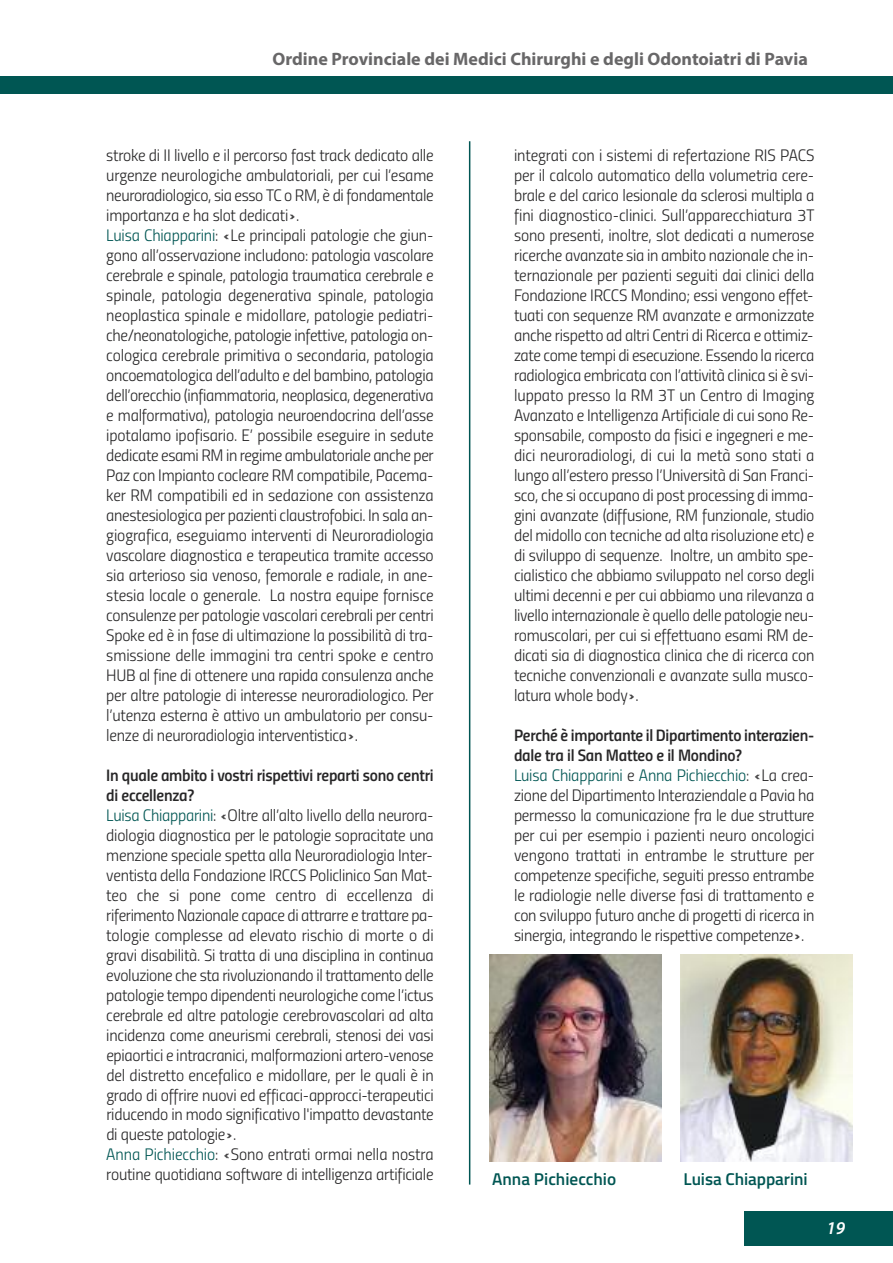
<style>
.page{position:relative;width:893px;height:1263px;background:#fff}
.page>*{position:absolute;margin:0;border:0;box-sizing:border-box;transform-origin:0 0}
.t1{font:700 18px "Myriad Pro";color:#686768}
.t2{font:italic 600 18px "Myriad Pro";color:#fff}
.t3{font:600 17.1px "Titillium";letter-spacing:-.005em;color:#005653}
.t4{font:16.65px/20px "Titillium Light Upright";letter-spacing:-.015em;color:#272627}
.t5{font:16.65px/20px "Titillium Semibold Upright";letter-spacing:-.015em;color:#272627}
.s1{color:#005653}
</style>
<div class="page">
<div style="left:744px;top:1212px;width:149px;height:34px;background:#005653"></div>
<div style="left:0;top:77px;width:893px;height:17px;background:#005653"></div>
<hr style="left:469px;top:141px;width:1px;height:1043px;background:#005653">
<img style="left:489px;top:955px;width:172px;height:207px">
<img style="left:681px;top:955px;width:171px;height:207px">
<p class="t1" style="left:272px;top:52px;width:537px">Ordine Provinciale dei Medici Chirurghi e degli Odontoiatri di Pavia</p>
<p class="t4" style="left:106px;top:147px;width:329px">stroke di II livello e il percorso fast track dedicato alle urgenze neurologiche ambulatoriali, per cui l’esame neuroradiologico, sia esso TC o RM, è di fondamentale importanza e ha slot dedicati».<br><span class="s1">Luisa Chiapparini</span>: «Le principali patologie che giun&shy;gono all’osservazione includono: patologia vascolare cerebrale e spinale, patologia traumatica cerebrale e spinale, patologia degenerativa spinale, patologia neoplastica spinale e midollare, patologie pediatri&shy;che/neonatologiche, patologie infettive, patologia on&shy;cologica cerebrale primitiva o secondaria, patologia oncoematologica dell’adulto e del bambino, patologia dell’orecchio (infiammatoria, neoplasica, degenerativa e malformativa), patologia neuroendocrina dell’asse ipotalamo ipofisario. E’ possibile eseguire in sedute dedicate esami RM in regime ambulatoriale anche per Paz con Impianto cocleare RM compatibile, Pacema&shy;ker RM compatibili ed in sedazione con assistenza anestesiologica per pazienti claustrofobici. In sala an&shy;giografica, eseguiamo interventi di Neuroradiologia vascolare diagnostica e terapeutica tramite accesso sia arterioso sia venoso, femorale e radiale, in ane&shy;stesia locale o generale. La nostra equipe fornisce consulenze per patologie vascolari cerebrali per centri Spoke ed è in fase di ultimazione la possibilità di tra&shy;smissione delle immagini tra centri spoke e centro HUB al fine di ottenere una rapida consulenza anche per altre patologie di interesse neuroradiologico. Per l’utenza esterna è attivo un ambulatorio per consu&shy;lenze di neuroradiologia interventistica».</p>
<p class="t5" style="left:106px;top:767px;width:329px">In quale ambito i vostri rispettivi reparti sono centri di eccellenza?</p>
<p class="t4" style="left:106px;top:807px;width:329px"><span class="s1">Luisa Chiapparini</span>: «Oltre all’alto livello della neurora&shy;diologia diagnostica per le patologie sopracitate una menzione speciale spetta alla Neuroradiologia Inter&shy;ventista della Fondazione IRCCS Policlinico San Mat&shy;teo che si pone come centro di eccellenza di riferimento Nazionale capace di attrarre e trattare pa&shy;tologie complesse ad elevato rischio di morte o di gravi disabilità. Si tratta di una disciplina in continua evoluzione che sta rivoluzionando il trattamento delle patologie tempo dipendenti neurologiche come l’ictus cerebrale ed altre patologie cerebrovascolari ad alta incidenza come aneurismi cerebrali, stenosi dei vasi epiaortici e intracranici, malformazioni artero-venose del distretto encefalico e midollare, per le quali è in grado di offrire nuovi ed efficaci-approcci-terapeutici riducendo in modo significativo l'impatto devastante di queste patologie».<br><span class="s1">Anna Pichiecchio</span>: «Sono entrati ormai nella nostra routine quotidiana software di intelligenza artificiale</p>
<p class="t4" style="left:514px;top:147px;width:302px;text-align:justify">integrati con i sistemi di refertazione RIS PACS per il calcolo automatico della volumetria cere&shy;brale e del carico lesionale da sclerosi multipla a fini diagnostico-clinici. Sull’apparecchiatura 3T sono presenti, inoltre, slot dedicati a numerose ricerche avanzate sia in ambito nazionale che in&shy;ternazionale per pazienti seguiti dai clinici della Fondazione IRCCS Mondino; essi vengono effet&shy;tuati con sequenze RM avanzate e armonizzate anche rispetto ad altri Centri di Ricerca e ottimiz&shy;zate come tempi di esecuzione. Essendo la ricerca radiologica embricata con l’attività clinica si è svi&shy;luppato presso la RM 3T un Centro di Imaging Avanzato e Intelligenza Artificiale di cui sono Re&shy;sponsabile, composto da fisici e ingegneri e me&shy;dici neuroradiologi, di cui la metà sono stati a lungo all’estero presso l’Università di San Franci&shy;sco, che si occupano di post processing di imma&shy;gini avanzate (diffusione, RM funzionale, studio del midollo con tecniche ad alta risoluzione etc) e di sviluppo di sequenze. Inoltre, un ambito spe&shy;cialistico che abbiamo sviluppato nel corso degli ultimi decenni e per cui abbiamo una rilevanza a livello internazionale è quello delle patologie neu&shy;romuscolari, per cui si effettuano esami RM de&shy;dicati sia di diagnostica clinica che di ricerca con tecniche convenzionali e avanzate sulla musco&shy;latura whole body».</p>
<p class="t5" style="left:514px;top:727px;width:302px">Perché è importante il Dipartimento interazien&shy;dale tra il San Matteo e il Mondino?</p>
<p class="t4" style="left:514px;top:767px;width:302px;text-align:justify"><span class="s1">Luisa Chiapparini</span> e <span class="s1">Anna Pichiecchio</span>: «La crea&shy;zione del Dipartimento Interaziendale a Pavia ha permesso la comunicazione fra le due strutture per cui per esempio i pazienti neuro oncologici vengono trattati in entrambe le strutture per competenze specifiche, seguiti presso entrambe le radiologie nelle diverse fasi di trattamento e con sviluppo futuro anche di progetti di ricerca in sinergia, integrando le rispettive competenze».</p>
<p class="t3" style="left:492px;top:1173px;width:126px">Anna Pichiecchio</p>
<p class="t3" style="left:684px;top:1173px;width:126px">Luisa Chiapparini</p>
<p class="t2" style="left:827px;top:1221px;width:20px">19</p>
</div>
